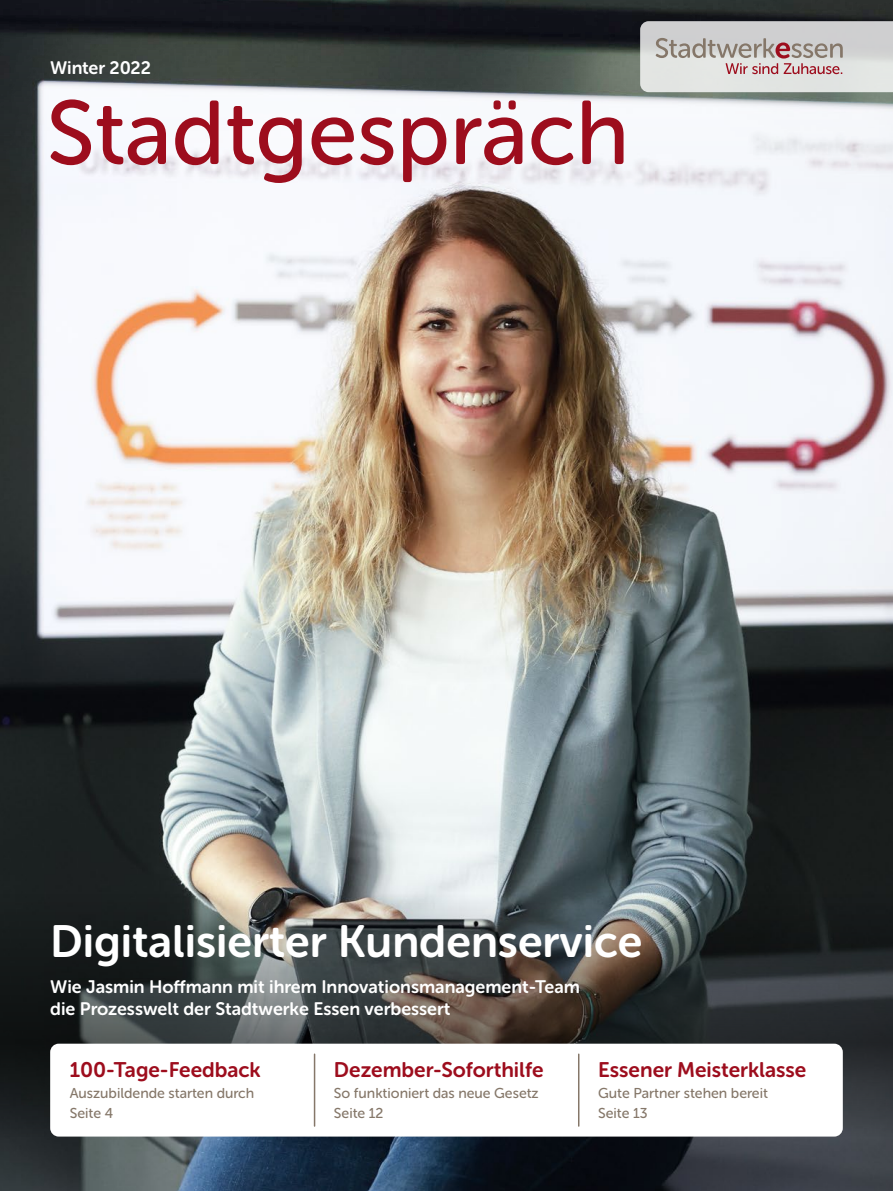
<style>
.page{position:relative;width:893px;height:1191px;background:#fff}
.page>*{position:absolute;margin:0;border:0;box-sizing:border-box;transform-origin:0 0}
.t1{font:90px "Museo Sans Rounded 500";color:#9d0d1d}
.t2{font:45px "Museo Sans Rounded 700";color:#fff}
.t3{font:21px "Museo Sans Rounded 700";color:#9d0d1d}
.t4{font:18px/22.5px "Museo Sans Rounded 700";color:#fff}
.t5{font:14.25px "Museo Sans Rounded 500";color:#857769}
</style>
<div class="page">
<img style="left:0;top:204px;width:893px;height:987px">
<svg style="left:0;top:0;width:893px;height:204px"></svg>
<svg style="left:0;top:894px;width:893px;height:148px;background:#3f4241"></svg>
<svg style="left:0;top:1042px;width:893px;height:95px;background:#2f3235"></svg>
<svg style="left:640px;top:21px;width:253px;height:71px;background:#d1cdcc"></svg>
<div style="left:50px;top:1043px;width:793px;height:93px;background:#fff;border-radius:9px"></div>
<hr style="left:314px;top:1054px;width:1px;height:72px;background:#857769">
<hr style="left:578px;top:1054px;width:1px;height:72px;background:#857769">
<p class="t4" style="left:50px;top:57px;width:102px">Winter 2022</p>
<h1 class="t1" style="left:47px;top:84px;width:584px">Stadtgespräch</h1>
<h2 class="t2" style="left:50px;top:916px;width:594px">Digitalisierter Kundenservice</h2>
<p class="t4" style="left:50px;top:975px;width:531px">Wie Jasmin Hoffmann mit ihrem Innovationsmanagement-Team die Prozesswelt der Stadtwerke Essen verbessert</p>
<p class="t3" style="left:70px;top:1057px;width:193px">100-Tage-Feedback</p>
<p class="t5" style="left:70px;top:1085px;width:186px">Auszubildende starten durch</p>
<p class="t5" style="left:70px;top:1105px;width:45px">Seite 4</p>
<p class="t3" style="left:334px;top:1057px;width:211px">Dezember-Soforthilfe</p>
<p class="t5" style="left:334px;top:1085px;width:206px">So funktioniert das neue Gesetz</p>
<p class="t5" style="left:334px;top:1105px;width:51px">Seite 12</p>
<p class="t3" style="left:598px;top:1057px;width:210px">Essener Meisterklasse</p>
<p class="t5" style="left:598px;top:1085px;width:171px">Gute Partner stehen bereit</p>
<p class="t5" style="left:598px;top:1105px;width:51px">Seite 13</p>
</div>
